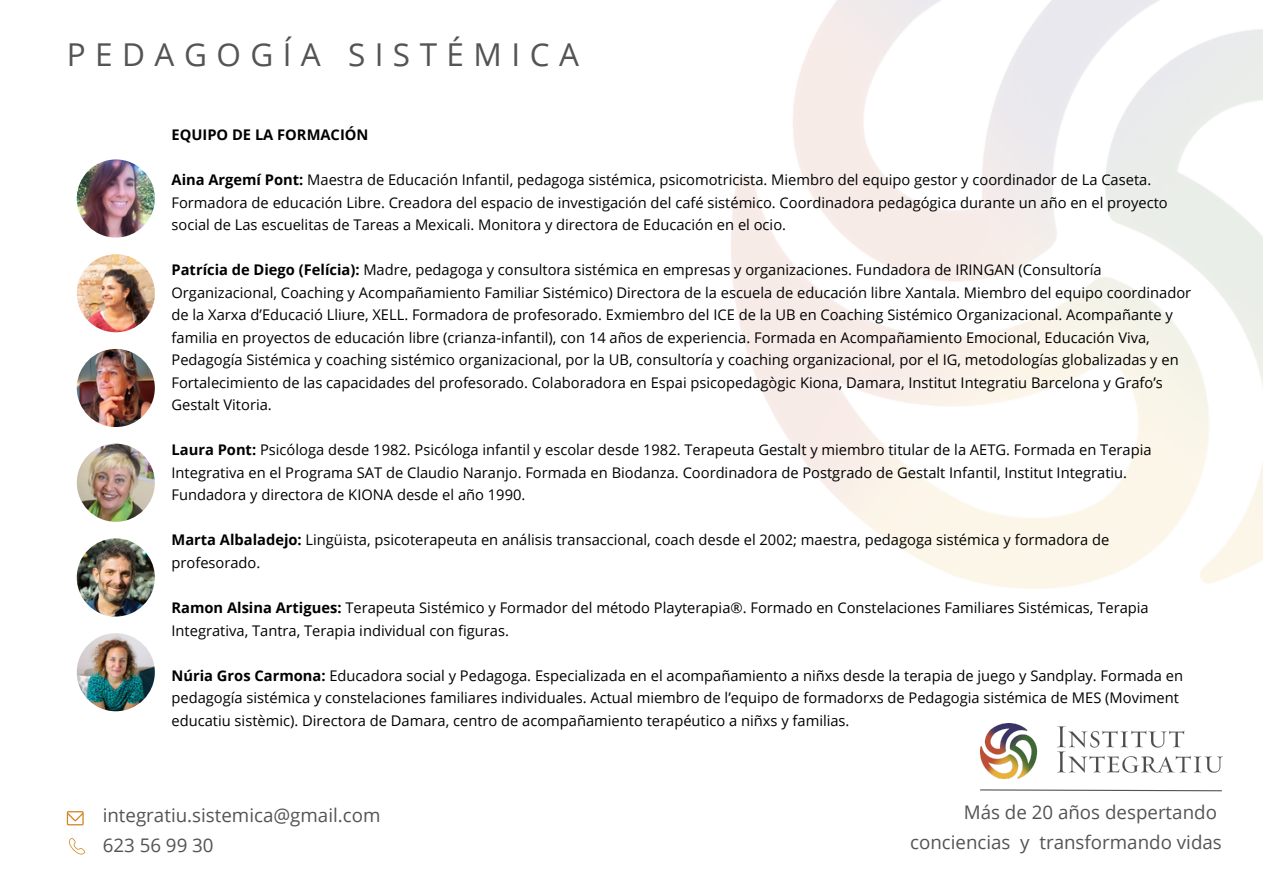
<style>
.page{position:relative;width:1263px;height:894px;background:#fff}
.page>*{position:absolute;margin:0;border:0;box-sizing:border-box;transform-origin:0 0}
.t1{font:31.5px "Open Sans";letter-spacing:.3em;color:#545454}
.t2{font:18.75px/29.7px "Open Sans";color:#545454;text-align:right}
.t3{font:14.7px/22.5px "Open Sans";color:#000}
.t4{font:700 14.7px "Open Sans";color:#000}
.s1{font-weight:700}
</style>
<div class="page">
<img style="left:980px;top:723px;width:242px;height:55px">
<svg style="left:980px;top:789px;width:242px;height:2px"></svg>
<svg style="left:67px;top:811px;width:17px;height:14px"></svg>
<svg style="left:69px;top:837px;width:17px;height:16px"></svg>
<img style="left:77px;top:159px;width:78px;height:78px;border-radius:50%">
<img style="left:77px;top:254px;width:78px;height:78px;border-radius:50%">
<img style="left:77px;top:349px;width:78px;height:78px;border-radius:50%">
<img style="left:77px;top:443px;width:78px;height:78px;border-radius:50%">
<img style="left:77px;top:633px;width:78px;height:78px;border-radius:50%">
<img style="left:77px;top:538px;width:78px;height:78px;border-radius:50%">
<h1 class="t1" style="left:67px;top:33px;width:514px">PEDAGOGÍA SISTÉMICA</h1>
<p class="t4" style="left:172px;top:124px;width:198px">EQUIPO DE LA FORMACIÓN</p>
<p class="t3" style="left:172px;top:168px;width:998px"><span class="s1">Aina Argemí Pont:</span> Maestra de Educación Infantil, pedagoga sistémica, psicomotricista. Miembro del equipo gestor y coordinador de La Caseta.<br>Formadora de educación Libre. Creadora del espacio de investigación del café sistémico. Coordinadora pedagógica durante un año en el proyecto social de Las escuelitas de Tareas a Mexicali. Monitora y directora de Educación en el ocio.</p>
<p class="t3" style="left:172px;top:258px;width:1021px"><span class="s1">Patrícia de Diego (Felícia):</span> Madre, pedagoga y consultora sistémica en empresas y organizaciones. Fundadora de IRINGAN (Consultoría Organizacional, Coaching y Acompañamiento Familiar Sistémico) Directora de la escuela de educación libre Xantala. Miembro del equipo coordinador de la Xarxa d’Educació Lliure, XELL. Formadora de profesorado. Exmiembro del ICE de la UB en Coaching Sistémico Organizacional. Acompañante y familia en proyectos de educación libre (crianza-infantil), con 14 años de experiencia. Formada en Acompañamiento Emocional, Educación Viva, Pedagogía Sistémica y coaching sistémico organizacional, por la UB, consultoría y coaching organizacional, por el IG, metodologías globalizadas y en Fortalecimiento de las capacidades del profesorado. Colaboradora en Espai psicopedagògic Kiona, Damara, Institut Integratiu Barcelona y Grafo’s Gestalt Vitoria.</p>
<p class="t3" style="left:172px;top:438px;width:981px"><span class="s1">Laura Pont:</span> Psicóloga desde 1982. Psicóloga infantil y escolar desde 1982. Terapeuta Gestalt y miembro titular de la AETG. Formada en Terapia<br>Integrativa en el Programa SAT de Claudio Naranjo. Formada en Biodanza. Coordinadora de Postgrado de Gestalt Infantil, Institut Integratiu.<br>Fundadora y directora de KIONA desde el año 1990.</p>
<p class="t3" style="left:172px;top:528px;width:939px"><span class="s1">Marta Albaladejo:</span> Lingüista, psicoterapeuta en análisis transaccional, coach desde el 2002; maestra, pedagoga sistémica y formadora de profesorado.</p>
<p class="t3" style="left:172px;top:596px;width:979px"><span class="s1">Ramon Alsina Artigues:</span> Terapeuta Sistémico y Formador del método Playterapia®️. Formado en Constelaciones Familiares Sistémicas, Terapia<br>Integrativa, Tantra, Terapia individual con figuras.</p>
<p class="t3" style="left:172px;top:663px;width:1013px"><span class="s1">Núria Gros Carmona:</span> Educadora social y Pedagoga. Especializada en el acompañamiento a niñxs desde la terapia de juego y Sandplay. Formada en pedagogía sistémica y constelaciones familiares individuales. Actual miembro de l’equipo de formadorxs de Pedagogia sistémica de MES (Moviment educatiu sistèmic). Directora de Damara, centro de acompañamiento terapéutico a niñxs y familias.</p>
<p class="t2" style="left:103px;top:799px;width:279px;text-align:left">integratiu.sistemica@gmail.com<br>623 56 99 30</p>
<p class="t2" style="left:910px;top:796px;width:313px">Más de 20 años despertando conciencias y transformando vidas</p>
</div>
